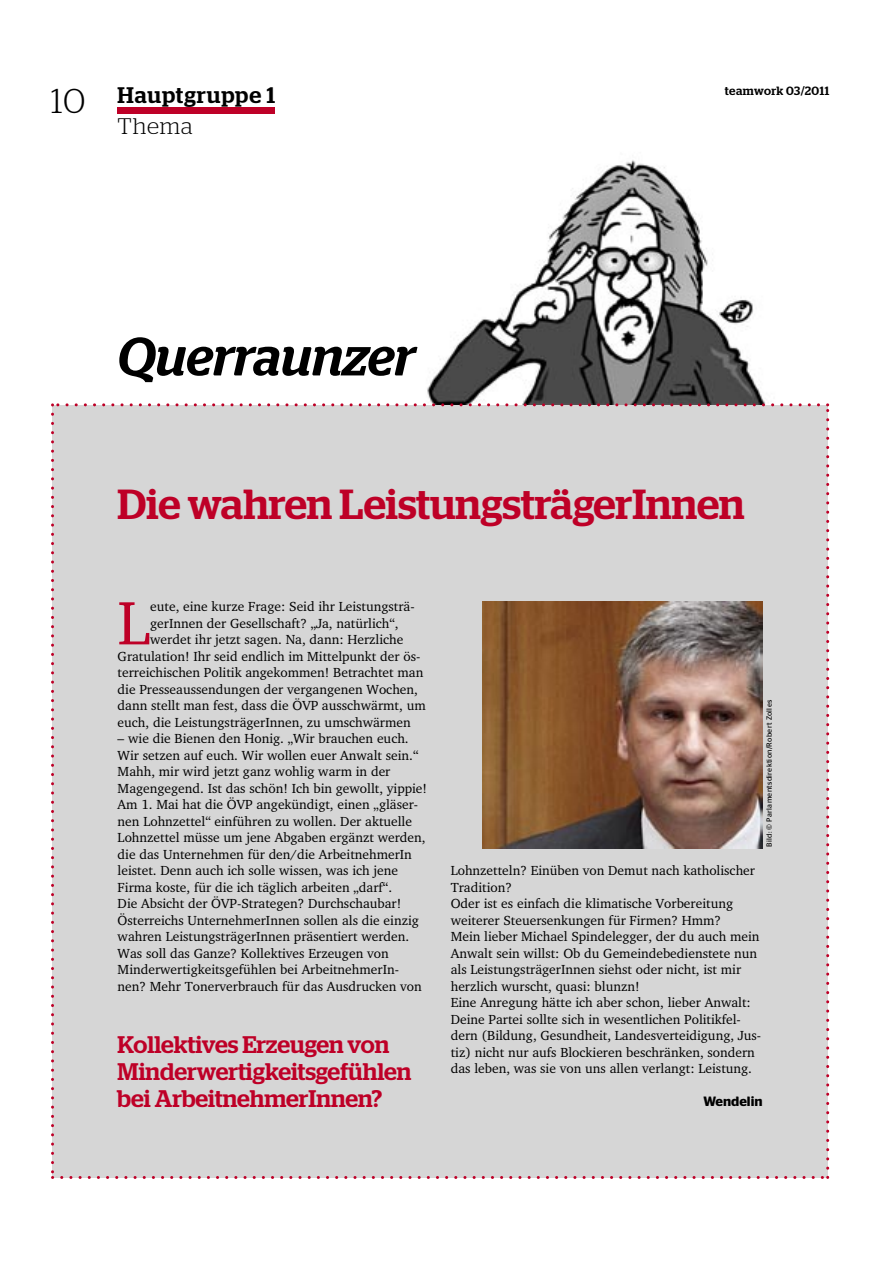
<style>
.page{position:relative;width:893px;height:1263px;background:#fff}
.page>*{position:absolute;margin:0;border:0;box-sizing:border-box;transform-origin:0 0}
.t1{font:62.7px "Charter Itc T";color:#be0027}
.t2{font:italic 500 54px "Stag";color:#000}
.t3{font:500 42px "Stag";color:#be0027}
.t4{font:300 34.5px "Stag";color:#000}
.t5{font:500 24px/27px "Stag";color:#be0027}
.t6{font:500 22.5px "Stag";letter-spacing:.04em;color:#000}
.t7{font:300 22.5px "Stag";letter-spacing:.04em;color:#000}
.t8{font:13.5px/16.5px "Charter Itc T";color:#000}
.t9{font:600 13.5px "Stag Sans";color:#000}
.t10{font:500 12px "Stag";letter-spacing:.035em;color:#000}
.t11{font:7.5px "Stag Sans";letter-spacing:.04em;color:#000}
</style>
<div class="page">
<img style="left:427px;top:160px;width:338px;height:243px">
<div style="left:118px;top:107px;width:157px;height:7px;background:#be0027"></div>
<div style="left:51px;top:403px;width:778px;height:776px;background:#d6d6d6"></div>
<img style="left:482px;top:601px;width:281px;height:247px">
<p class="t4" style="left:51px;top:81px;width:36px">10</p>
<p class="t10" style="left:725px;top:83px;width:106px">teamwork 03/2011</p>
<p class="t6" style="left:118px;top:82px;width:159px">Hauptgruppe 1</p>
<p class="t7" style="left:118px;top:113px;width:77px">Thema</p>
<p class="t2" style="left:118px;top:325px;width:299px">Querraunzer</p>
<p class="t3" style="left:118px;top:480px;width:629px">Die wahren LeistungsträgerInnen</p>
<p class="t1" style="left:118px;top:584px;width:34px">L</p>
<p class="t8" style="left:150px;top:598px;width:266px">eute, eine kurze Frage: Seid ihr Leistungsträ-</p>
<p class="t8" style="left:150px;top:615px;width:250px">gerInnen der Gesellschaft? „Ja, natürlich“,</p>
<p class="t8" style="left:150px;top:631px;width:255px">werdet ihr jetzt sagen. Na, dann: Herzliche</p>
<p class="t8" style="left:118px;top:648px;width:304px">Gratulation! Ihr seid endlich im Mittelpunkt der ös-</p>
<p class="t8" style="left:118px;top:664px;width:307px">terreichischen Politik angekommen! Betrachtet man</p>
<p class="t8" style="left:118px;top:681px;width:302px">die Presseaussendungen der vergangenen Wochen,</p>
<p class="t8" style="left:118px;top:697px;width:310px">dann stellt man fest, dass die ÖVP ausschwärmt, um</p>
<p class="t8" style="left:118px;top:714px;width:295px">euch, die LeistungsträgerInnen, zu umschwärmen</p>
<p class="t8" style="left:118px;top:730px;width:302px">– wie die Bienen den Honig. „Wir brauchen euch.<br>Wir setzen auf euch. Wir wollen euer Anwalt sein.“</p>
<p class="t8" style="left:118px;top:763px;width:311px">Mahh, mir wird jetzt ganz wohlig warm in der Magengegend. Ist das schön! Ich bin gewollt, yippie!<br>Am 1. Mai hat die ÖVP angekündigt, einen „gläser&shy;nen Lohnzettel“ einführen zu wollen. Der aktuelle Lohnzettel müsse um jene Abgaben ergänzt werden, die das Unternehmen für den/die ArbeitnehmerIn leistet. Denn auch ich solle wissen, was ich jene Firma koste, für die ich täglich arbeiten „darf“.</p>
<p class="t8" style="left:118px;top:895px;width:303px">Die Absicht der ÖVP-Strategen? Durchschaubar!<br>Österreichs UnternehmerInnen sollen als die einzig wahren LeistungsträgerInnen präsentiert werden.</p>
<p class="t8" style="left:118px;top:945px;width:306px">Was soll das Ganze? Kollektives Erzeugen von<br>Minderwertigkeitsgefühlen bei ArbeitnehmerIn&shy;nen? Mehr Tonerverbrauch für das Ausdrucken von</p>
<p class="t5" style="left:118px;top:1031px;width:295px">Kollektives Erzeugen von<br>Minderwertigkeitsgefühlen bei ArbeitnehmerInnen?</p>
<p class="t11" style="left:765px;top:847px;width:148px;rotate:-90deg">Bild: © Parlamentsdirektion/Robert Zolles</p>
<p class="t8" style="left:451px;top:862px;width:306px">Lohnzetteln? Einüben von Demut nach katholischer<br>Tradition?</p>
<p class="t8" style="left:451px;top:895px;width:284px">Oder ist es einfach die klimatische Vorbereitung weiterer Steuersenkungen für Firmen? Hmm?</p>
<p class="t8" style="left:451px;top:928px;width:310px">Mein lieber Michael Spindelegger, der du auch mein Anwalt sein willst: Ob du Gemeindebedienstete nun als LeistungsträgerInnen siehst oder nicht, ist mir herzlich wurscht, quasi: blunzn!</p>
<p class="t8" style="left:451px;top:994px;width:312px">Eine Anregung hätte ich aber schon, lieber Anwalt:<br>Deine Partei sollte sich in wesentlichen Politikfel&shy;dern (Bildung, Gesundheit, Landesverteidigung, Jus&shy;tiz) nicht nur aufs Blockieren beschränken, sondern das leben, was sie von uns allen verlangt: Leistung.</p>
<p class="t9" style="left:703px;top:1094px;width:61px">Wendelin</p>
</div>
